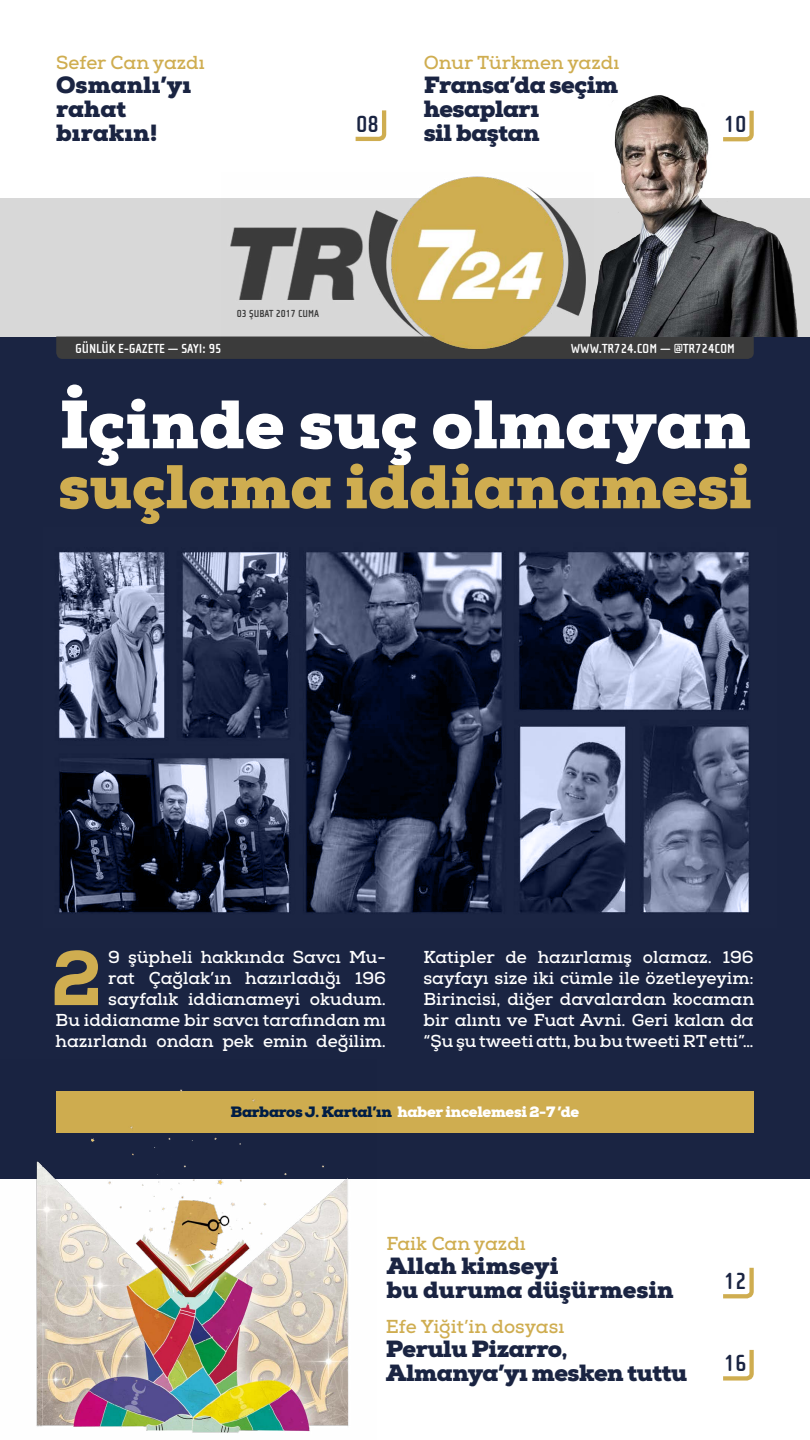
<style>
.page{position:relative;width:810px;height:1440px;background:#fff}
.page>*{position:absolute;margin:0;border:0;box-sizing:border-box;transform-origin:0 0}
.t1{font:800 77.25px "Nexa Slab";color:#cfad50}
.t2{font:900 68.25px "Nexa Slab";color:#fff}
.t3{font:900 61.5px "Nexa Slab";color:#cfad50}
.t4{font:700 24px "Cholla Sans";color:#1a2442}
.t5{font:900 23.4px/24px "Nexa Slab";letter-spacing:-.02em;color:#1a2442}
.t6{font:900 23.4px/24px "Nexa Slab";color:#1a2442}
.t7{font:700 18.75px "Nexa Slab";color:#cfad50}
.t8{font:700 17.25px/21px "Nexa Slab";color:#fff;text-align:right}
.t9{font:900 15px "Nexa Slab";letter-spacing:-.02em;color:#fff}
.t10{font:700 13.5px "Cholla Sans";color:#fff}
.t11{font:700 10.5px "Cholla Sans";color:#3c3c3c}
.s1{color:#001e46}
</style>
<div class="page">
<div style="left:0;top:337px;width:810px;height:842px;background:#1a2442"></div>
<img style="left:59px;top:551px;width:690px;height:362px">
<div style="left:56px;top:1091px;width:698px;height:41px;background:#cfad50"></div>
<svg style="left:723px;top:1349px;width:31px;height:32px"></svg>
<svg style="left:723px;top:1267px;width:31px;height:32px"></svg>
<div style="left:0;top:198px;width:810px;height:139px;background:#d8d8d8"></div>
<div style="left:56px;top:337px;width:698px;height:22px;background:#3c3c3c"></div>
<img style="left:221px;top:176px;width:373px;height:183px">
<svg style="left:355px;top:110px;width:32px;height:31px"></svg>
<img style="left:507px;top:95px;width:291px;height:242px">
<img style="left:36px;top:1089px;width:341px;height:344px">
<p class="t7" style="left:56px;top:52px;width:150px">Sefer Can yazdı</p>
<h3 class="t6" style="left:56px;top:73px;width:137px">Osmanlı’yı rahat bırakın!</h3>
<p class="t7" style="left:424px;top:52px;width:197px">Onur Türkmen yazdı</p>
<h3 class="t5" style="left:424px;top:73px;width:196px">Fransa’da seçim hesapları<br>sil baştan</h3>
<h3 class="t4" style="left:356px;top:110px;width:24px">08</h3>
<h3 class="t4" style="left:724px;top:111px;width:24px">10</h3>
<p class="t11" style="left:237px;top:308px;width:84px">03 ŞUBAT 2017 CUMA</p>
<p class="t10" style="left:75px;top:341px;width:148px">GÜNLÜK E-GAZETE — SAYI: 95</p>
<p class="t10" style="left:571px;top:341px;width:166px">WWW.TR724.COM — @TR724COM</p>
<h2 class="t2" style="left:59px;top:381px;width:693px">İçinde suç olmayan</h2>
<h3 class="t3" style="left:58px;top:448px;width:695px">suçlama iddianamesi</h3>
<h1 class="t1" style="left:51px;top:930px;width:52px">2</h1>
<p class="t8" style="left:56px;top:947px;width:332px">9 şüpheli hakkında Savcı Mu-<br>rat Çağlak’ın hazırladığı 196 sayfalık iddianameyi okudum.<br>Bu iddianame bir savcı tarafından mı hazırlandı ondan pek emin değilim.</p>
<p class="t8" style="left:423px;top:947px;width:332px;text-align:justify">Katipler de hazırlamış olamaz. 196 sayfayı size iki cümle ile özetleyeyim:<br>Birincisi, diğer davalardan kocaman bir alıntı ve Fuat Avni. Geri kalan da “Şu şu tweeti attı, bu bu tweeti RT etti”…</p>
<p class="t9" style="left:231px;top:1102px;width:350px"><span class="s1">Barbaros J. Kartal’ın</span> haber incelemesi 2-7 ’de</p>
<p class="t7" style="left:387px;top:1233px;width:141px">Faik Can yazdı</p>
<h3 class="t6" style="left:387px;top:1254px;width:289px">Allah kimseyi<br>bu duruma düşürmesin</h3>
<p class="t7" style="left:386px;top:1315px;width:180px">Efe Yiğit’in dosyası</p>
<h3 class="t5" style="left:386px;top:1336px;width:303px">Perulu Pizarro,<br>Almanya’yı mesken tuttu</h3>
<h3 class="t4" style="left:724px;top:1268px;width:24px">12</h3>
<h3 class="t4" style="left:724px;top:1350px;width:24px">16</h3>
</div>
